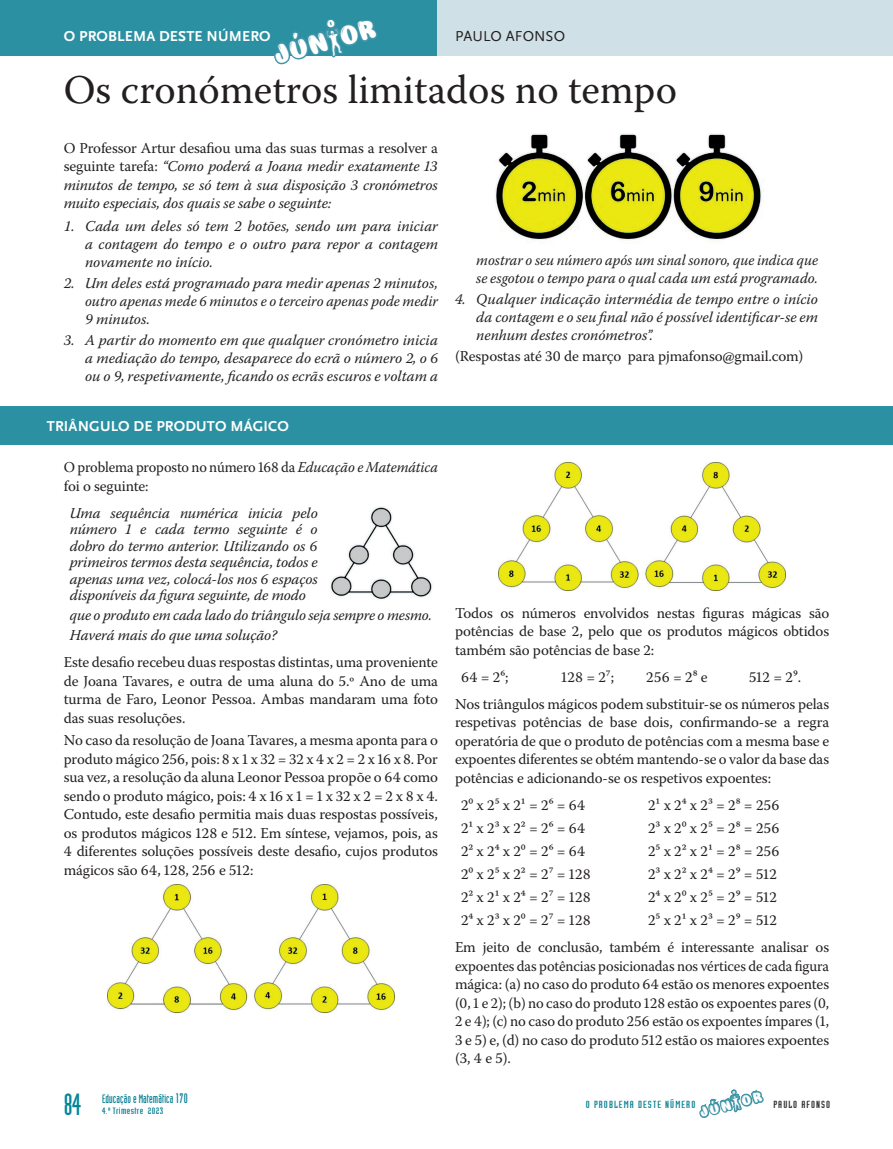
<style>
.page{position:relative;width:893px;height:1149px;background:#fff}
.page>*{position:absolute;margin:0;border:0;box-sizing:border-box;transform-origin:0 0}
.ARTIGO_TÍTULO{font:40.5px "Warnock Pro";color:#231f20}
.t1{font:30px "Industria LT Std Solid";color:#02869a}
.TEXTO_PRINCIPAL{font:15px/18.5px "Warnock Pro";letter-spacing:-.01em;color:#231f20;text-align:justify}
.TEXTO_PRINCIPAL-2{font:italic 15px/18px "Warnock Pro";color:#231f20;text-align:justify}
.TEXTO_PRINCIPAL-3{font:italic 15px/18px "Warnock Pro";color:#231f20;scale:.95 1}
.TEXTO_PRINCIPAL-4{font:15px/18.5px "Warnock Pro";letter-spacing:-.01em;color:#231f20;scale:.96 1}
.CABEÇALHO__SECÇÃO{font:700 15px "Scala Sans Pro";letter-spacing:.01em;color:#fff}
.t2{font:15px "Scala Sans Pro";letter-spacing:.005em;color:#231f20}
.t3{font:12px "Industria LT Std Solid";letter-spacing:.01em;color:#047d91}
.t4{font:10.2px "Industria LT Std Solid";letter-spacing:.08em;color:#047d91;scale:1.33 1}
.t5{font:10.2px "Industria LT Std Solid";letter-spacing:.08em;color:#231f20;scale:1.33 1}
.t6{font:9px "Industria LT Std Solid";letter-spacing:.03em;color:#047d91;scale:1.33 1}
.s1{font-style:normal}
.s2{font-style:italic}
.s3{font-size:13.5px}
</style>
<div class="page">
<div style="left:0;top:0;width:438px;height:55px;background:#2a90a2"></div>
<div style="left:438px;top:0;width:455px;height:55px;background:#cfe0e7"></div>
<div style="left:0;top:406px;width:893px;height:38px;background:#2a90a2"></div>
<img style="left:330px;top:506px;width:102px;height:93px">
<img style="left:108px;top:884px;width:286px;height:128px">
<img style="left:499px;top:462px;width:287px;height:128px">
<img style="left:495px;top:133px;width:267px;height:110px">
<svg style="left:272px;top:55px;width:105px;height:1px"></svg>
<p class="CABEÇALHO__SECÇÃO" style="left:64px;top:27px;width:207px">O PROBLEMA DESTE NÚMERO</p>
<p class="t2" style="left:455px;top:27px;width:112px">PAULO AFONSO</p>
<p class="ARTIGO_TÍTULO" style="left:64px;top:65px;width:615px">Os cronómetros limitados no tempo</p>
<p class="TEXTO_PRINCIPAL-2" style="left:64px;top:138px;width:376px;line-height:18.5px"><span class="s1">O Professor Artur desafiou uma das suas turmas a resolver a seguinte tarefa:</span> “Como poderá a Joana medir exatamente 13 minutos de tempo, se só tem à sua disposição 3 cronómetros muito especiais, dos quais se sabe o seguinte:</p>
<p class="TEXTO_PRINCIPAL-2" style="left:85px;top:216px;width:354px;text-indent:-21px">1. Cada um deles só tem 2 botões, sendo um para iniciar a contagem do tempo e o outro para repor a contagem novamente no início.</p>
<p class="TEXTO_PRINCIPAL-2" style="left:85px;top:273px;width:354px;text-indent:-21px">2. Um deles está programado para medir apenas 2 minutos, outro apenas mede 6 minutos e o terceiro apenas pode medir 9 minutos.</p>
<p class="TEXTO_PRINCIPAL-2" style="left:85px;top:330px;width:355px;text-indent:-21px">3. A partir do momento em que qualquer cronómetro inicia a mediação do tempo, desaparece do ecrã o número 2, o 6 ou o 9, respetivamente, ficando os ecrãs escuros e voltam a</p>
<p class="CABEÇALHO__SECÇÃO" style="left:47px;top:416px;width:244px">TRIÂN GULO DE PRODUTO MÁGICO</p>
<p class="TEXTO_PRINCIPAL-4" style="left:64px;top:457px;width:391px">O problema proposto no número 168 da <span class="s2">Educação e Matemática </span>foi o seguinte:</p>
<p class="TEXTO_PRINCIPAL-2" style="left:70px;top:504px;width:250px;line-height:16.5px">Uma sequência numérica inicia pelo número 1 e cada termo seguinte é o dobro do termo anterior. Utilizando os 6 primeiros termos desta sequência, todos e apenas uma vez, colocá-los nos 6 espaços disponíveis da figura seguinte, de modo</p>
<p class="TEXTO_PRINCIPAL-2" style="left:70px;top:605px;width:364px">que o produto em cada lado do triângulo seja sempre o mesmo.</p>
<p class="TEXTO_PRINCIPAL-2" style="left:70px;top:626px;width:209px">Haverá mais do que uma solução?</p>
<p class="TEXTO_PRINCIPAL" style="left:64px;top:652px;width:376px">Este desafio recebeu duas respostas distintas, uma proveniente de Joana Tavares, e outra de uma aluna do 5.º Ano de uma turma de Faro, Leonor Pessoa. Ambas mandaram uma foto das suas resoluções.</p>
<p class="TEXTO_PRINCIPAL" style="left:64px;top:730px;width:376px">No caso da resolução de Joana Tavares, a mesma aponta para o produto mágico 256, pois: 8 x 1 x 32 = 32 x 4 x 2 = 2 x 16 x 8. Por sua vez, a resolução da aluna Leonor Pessoa propõe o 64 como sendo o produto mágico, pois: 4 x 16 x 1 = 1 x 32 x 2 = 2 x 8 x 4.<br>Contudo, este desafio permitia mais duas respostas possíveis, os produtos mágicos 128 e 512. Em síntese, vejamos, pois, as 4 diferentes soluções possíveis deste desafio, cujos produtos mágicos são 64, 128, 256 e 512:</p>
<h2 class="t1" style="left:64px;top:1087px;width:19px">84</h2>
<p class="t3" style="left:102px;top:1092px;width:87px">Educação e Matemática <span class="s3">170</span></p>
<p class="t6" style="left:102px;top:1105px;width:48px">4.º Trimestre 2023</p>
<p class="TEXTO_PRINCIPAL-3" style="left:476px;top:251px;width:361px">mostrar o seu número após um sinal sonoro, que indica que se esgotou o tempo para o qual cada um está programado.</p>
<p class="TEXTO_PRINCIPAL-2" style="left:476px;top:290px;width:343px;text-indent:-21px">4. Qualquer indicação intermédia de tempo entre o início da contagem e o seu final não é possível identificar-se em nenhum destes cronómetros”.</p>
<p class="TEXTO_PRINCIPAL" style="left:455px;top:347px;width:350px">(Respostas até 30 de março para pjmafonso@gmail.com)</p>
<p class="TEXTO_PRINCIPAL" style="left:455px;top:603px;width:376px">Todos os números envolvidos nestas figuras mágicas são potências de base 2, pelo que os produtos mágicos obtidos também são potências de base 2:</p>
<p class="TEXTO_PRINCIPAL" style="left:461px;top:667px;width:49px">64 = 2⁶;</p>
<p class="TEXTO_PRINCIPAL" style="left:561px;top:667px;width:54px">128 = 2⁷;</p>
<p class="TEXTO_PRINCIPAL" style="left:646px;top:667px;width:63px">256 = 2⁸ e</p>
<p class="TEXTO_PRINCIPAL" style="left:749px;top:667px;width:54px">512 = 2⁹.</p>
<p class="TEXTO_PRINCIPAL" style="left:455px;top:694px;width:376px">Nos triângulos mágicos podem substituir-se os números pelas respetivas potências de base dois, confirmando-se a regra operatória de que o produto de potências com a mesma base e expoentes diferentes se obtém mantendo-se o valor da base das potências e adicionando-se os respetivos expoentes:</p>
<p class="TEXTO_PRINCIPAL" style="left:461px;top:795px;width:126px">2⁰ x 2⁵ x 2¹ = 2⁶ = 64</p>
<p class="TEXTO_PRINCIPAL" style="left:648px;top:795px;width:133px">2¹ x 2⁴ x 2³ = 2⁸ = 256</p>
<p class="TEXTO_PRINCIPAL" style="left:461px;top:818px;width:126px">2¹ x 2³ x 2² = 2⁶ = 64</p>
<p class="TEXTO_PRINCIPAL" style="left:648px;top:818px;width:133px">2³ x 2⁰ x 2⁵ = 2⁸ = 256</p>
<p class="TEXTO_PRINCIPAL" style="left:461px;top:841px;width:126px">2² x 2⁴ x 2⁰ = 2⁶ = 64</p>
<p class="TEXTO_PRINCIPAL" style="left:648px;top:841px;width:133px">2⁵ x 2² x 2¹ = 2⁸ = 256</p>
<p class="TEXTO_PRINCIPAL" style="left:461px;top:864px;width:131px">2⁰ x 2⁵ x 2² = 2⁷ = 128</p>
<p class="TEXTO_PRINCIPAL" style="left:648px;top:864px;width:130px">2³ x 2² x 2⁴ = 2⁹ = 512</p>
<p class="TEXTO_PRINCIPAL" style="left:461px;top:887px;width:131px">2² x 2¹ x 2⁴ = 2⁷ = 128</p>
<p class="TEXTO_PRINCIPAL" style="left:648px;top:887px;width:130px">2⁴ x 2⁰ x 2⁵ = 2⁹ = 512</p>
<p class="TEXTO_PRINCIPAL" style="left:461px;top:910px;width:131px">2⁴ x 2³ x 2⁰ = 2⁷ = 128</p>
<p class="TEXTO_PRINCIPAL" style="left:648px;top:910px;width:130px">2⁵ x 2¹ x 2³ = 2⁹ = 512</p>
<p class="TEXTO_PRINCIPAL" style="left:455px;top:937px;width:376px">Em jeito de conclusão, também é interessante analisar os expoentes das potências posicionadas nos vértices de cada figura mágica: (a) no caso do produto 64 estão os menores expoentes (0, 1 e 2); (b) no caso do produto 128 estão os expoentes pares (0, 2 e 4); (c) no caso do produto 256 estão os expoentes ímpares (1, 3 e 5) e, (d) no caso do produto 512 estão os maiores expoentes (3, 4 e 5).</p>
<p class="t4" style="left:586px;top:1097px;width:83px">O Problema deste número</p>
<p class="t5" style="left:773px;top:1097px;width:44px">PAULO AFONSO</p>
</div>
